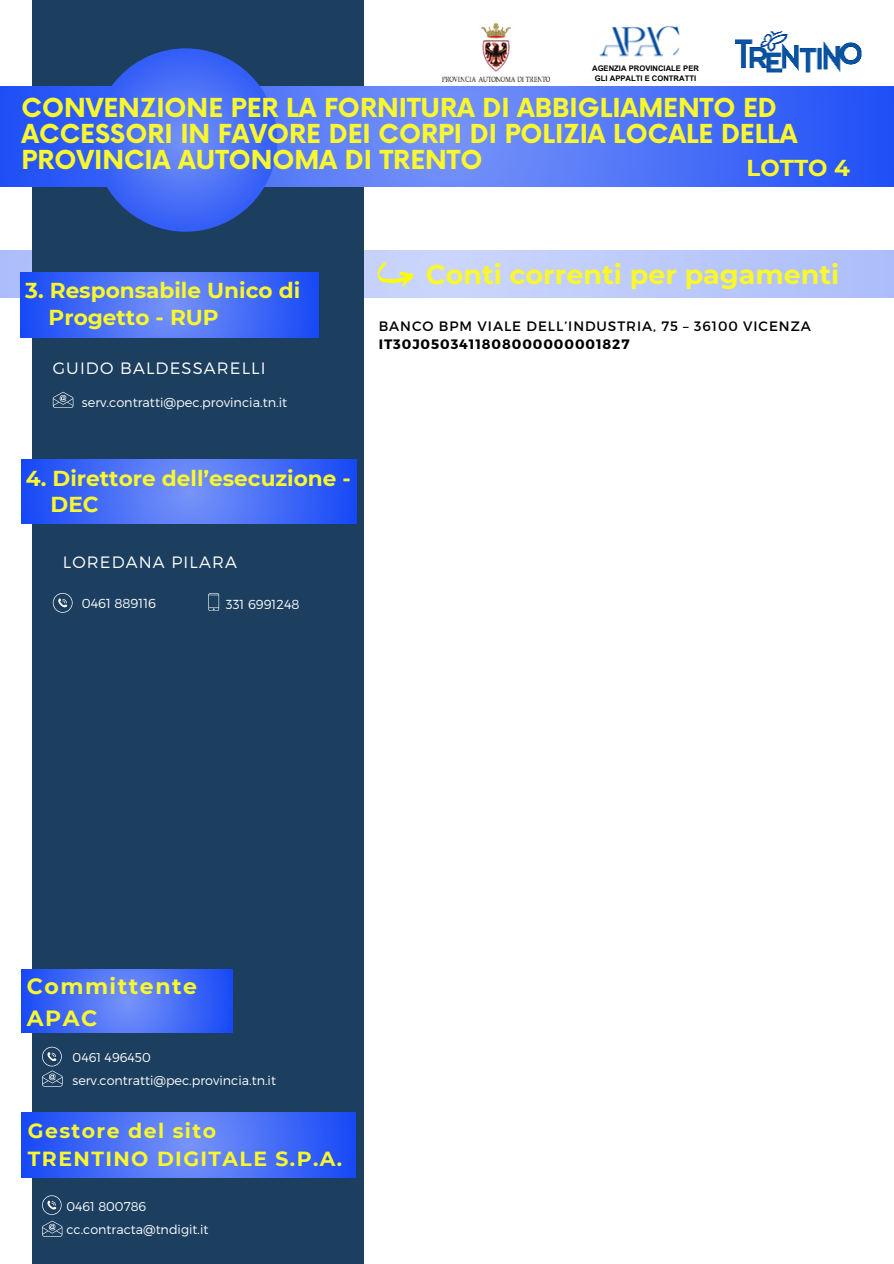
<style>
.page{position:relative;width:894px;height:1264px;background:#fff}
.page>*{position:absolute;margin:0;border:0;box-sizing:border-box;transform-origin:0 0}
.t1{font:700 27px "Montserrat";color:#f9f72e}
.t2{font:700 25.5px/25.8px "Now";color:#f9f72e}
.t3{font:700 22.95px "Montserrat";color:#f9f72e}
.t4{font:700 22.05px/31.5px "Montserrat";letter-spacing:.07em;color:#f9f72e}
.t5{font:700 21.6px "Montserrat";color:#f9f72e}
.t6{font:700 20.4px/28.2px "Montserrat";letter-spacing:.07em;color:#f9f72e}
.t7{font:300 16.5px "Montserrat";letter-spacing:.07em;color:#fff}
.t8{font:300 16.5px "Montserrat";letter-spacing:.07em;color:#fdfefe}
.t9{font:13.65px "Montserrat";letter-spacing:.07em;color:#000}
.t10{font:700 13.65px "Montserrat";letter-spacing:.07em;color:#000}
.t11{font:300 13.05px "Montserrat";color:#fff}
.t12{font:300 12.9px "Montserrat";color:#fff}
.t13{font:300 12.75px "Montserrat";color:#fff}
.t14{font:700 7.65px "Arial MT Pro";color:#000}
</style>
<div class="page">
<svg style="left:0;top:250px;width:893px;height:47px;background:#bbc9fa"></svg>
<div style="left:32px;top:0;width:331px;height:1263px;background:#1c3f60"></div>
<svg style="left:0;top:86px;width:893px;height:101px;background:#4c72f7"></svg>
<svg style="left:94px;top:48px;width:183px;height:184px"></svg>
<img style="left:599px;top:26px;width:81px;height:31px">
<img style="left:735px;top:32px;width:125px;height:41px">
<img style="left:442px;top:24px;width:107px;height:57px">
<svg style="left:42px;top:1220px;width:20px;height:16px"></svg>
<svg style="left:42px;top:1195px;width:19px;height:19px"></svg>
<svg style="left:42px;top:1046px;width:20px;height:40px"></svg>
<svg style="left:377px;top:261px;width:36px;height:26px"></svg>
<svg style="left:22px;top:969px;width:210px;height:63px;background:#446cf7"></svg>
<svg style="left:22px;top:1112px;width:333px;height:65px;background:#456cf7"></svg>
<svg style="left:22px;top:460px;width:334px;height:63px;background:#456cf7"></svg>
<svg style="left:20px;top:272px;width:299px;height:65px;background:#456cf7"></svg>
<svg style="left:53px;top:392px;width:20px;height:15px"></svg>
<svg style="left:53px;top:593px;width:20px;height:19px"></svg>
<svg style="left:208px;top:593px;width:11px;height:18px"></svg>
<p class="t14" style="left:592px;top:65px;width:108px">AGENZIA PROVINCIALE PER</p>
<p class="t14" style="left:594px;top:76px;width:103px">GLI APPALTI E CONTRATTI</p>
<p class="t2" style="left:22px;top:97px;width:777px">CONVENZIONE PER LA FORNITURA DI ABBIGLIAMENTO ED<br>ACCESSORI IN FAVORE DEI CORPI DI POLIZIA LOCALE DELLA<br>PROVINCIA AUTONOMA DI TRENTO</p>
<p class="t3" style="left:746px;top:154px;width:105px">LOTTO 4</p>
<p class="t5" style="left:25px;top:277px;width:276px">3. Responsabile Unico di</p>
<p class="t5" style="left:49px;top:304px;width:172px">Progetto - RUP</p>
<p class="t7" style="left:53px;top:357px;width:214px">GUIDO BALDESSARELLI</p>
<p class="t12" style="left:82px;top:394px;width:207px">serv.contratti@pec.provincia.tn.it</p>
<p class="t5" style="left:26px;top:465px;width:326px">4. Direttore dell’esecuzione -</p>
<p class="t5" style="left:51px;top:491px;width:50px">DEC</p>
<p class="t8" style="left:63px;top:551px;width:176px">LOREDANA PILARA</p>
<p class="t11" style="left:82px;top:595px;width:76px">0461 889116</p>
<h1 class="t11" style="left:226px;top:595px;width:75px">331 6991248</h1>
<p class="t1" style="left:426px;top:258px;width:415px">Conti correnti per pagamenti</p>
<p class="t9" style="left:378px;top:317px;width:433px">BANCO BPM VIALE DELL’INDUSTRIA, 75 – 36100 VICENZA</p>
<p class="t10" style="left:378px;top:335px;width:252px">IT30J0503411808000000001827</p>
<h6 class="t4" style="left:27px;top:970px;width:172px">Committente<br>APAC</h6>
<p class="t13" style="left:73px;top:1049px;width:80px">0461 496450</p>
<p class="t13" style="left:73px;top:1072px;width:205px">serv.contratti@pec.provincia.tn.it</p>
<p class="t6" style="left:28px;top:1116px;width:315px">Gestore del sito<br>TRENTINO DIGITALE S.P.A.</p>
<p class="t13" style="left:66px;top:1197px;width:81px">0461 800786</p>
<h6 class="t13" style="left:66px;top:1220px;width:143px">cc.contracta@tndigit.it</h6>
</div>
